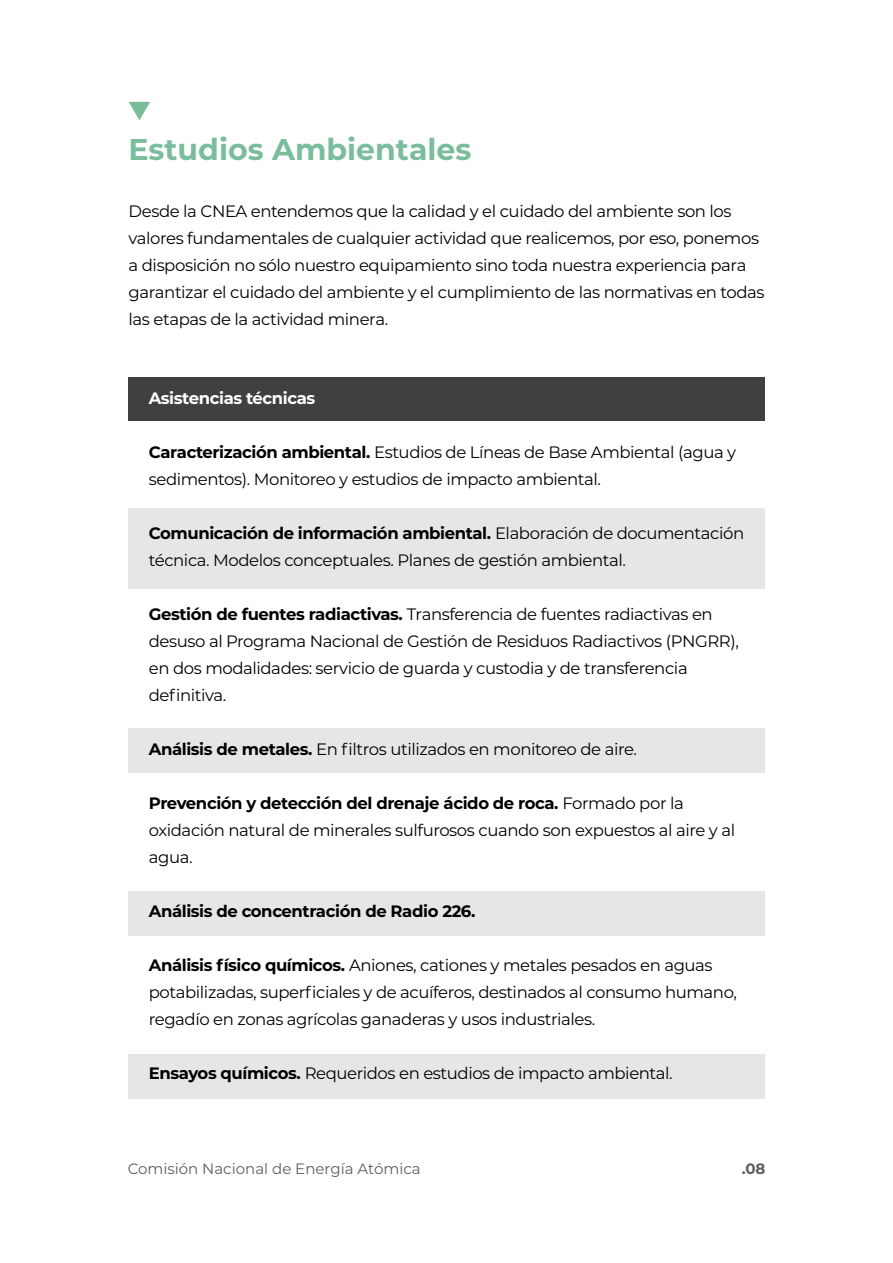
<style>
.page{position:relative;width:893px;height:1263px;background:#fff}
.page>*{position:absolute;margin:0;border:0;box-sizing:border-box;transform-origin:0 0}
.t1{font:700 30px "Montserrat";color:#7abd9a}
.t2{font:16.5px/27px "Montserrat";letter-spacing:-.025em;color:#000}
.t3{font:700 16.5px "Montserrat";letter-spacing:-.025em;color:#000}
.t4{font:700 16.5px "Montserrat";letter-spacing:-.025em;color:#fff}
.t5{font:15px "Montserrat";color:#1a171b}
.t6{font:700 15px "Montserrat";color:#1a171b}
.s1{font-weight:700}
</style>
<div class="page">
<div style="left:129px;top:509px;width:636px;height:80px;background:#e6e6e6"></div>
<div style="left:129px;top:728px;width:636px;height:45px;background:#e6e6e6"></div>
<div style="left:129px;top:891px;width:636px;height:45px;background:#e6e6e6"></div>
<div style="left:129px;top:1054px;width:636px;height:45px;background:#e6e6e6"></div>
<div style="left:128px;top:377px;width:637px;height:43px;background:#404040"></div>
<svg style="left:129px;top:102px;width:21px;height:18px"></svg>
<h1 class="t1" style="left:129px;top:128px;width:344px">Estudios Ambientales</h1>
<p class="t2" style="left:129px;top:197px;width:637px">Desde la CNEA entendemos que la calidad y el cuidado del ambiente son los valores fundamentales de cualquier actividad que realicemos, por eso, ponemos a disposición no sólo nuestro equipamiento sino toda nuestra experiencia para garantizar el cuidado del ambiente y el cumplimiento de las normativas en todas las etapas de la actividad minera.</p>
<p class="t4" style="left:149px;top:386px;width:168px">Asistencias técnicas</p>
<p class="t2" style="left:149px;top:438px;width:589px"><span class="s1">Caracterización ambiental.</span> Estudios de Líneas de Base Ambiental (agua y sedimentos). Monitoreo y estudios de impacto ambiental.</p>
<p class="t2" style="left:149px;top:519px;width:597px"><span class="s1">Comunicación de información ambiental.</span> Elaboración de documentación técnica. Modelos conceptuales. Planes de gestión ambiental.</p>
<p class="t2" style="left:149px;top:600px;width:592px"><span class="s1">Gestión de fuentes radiactivas.</span> Transferencia de fuentes radiactivas en desuso al Programa Nacional de Gestión de Residuos Radiactivos (PNGRR), en dos modalidades: servicio de guarda y custodia y de transferencia definitiva.</p>
<p class="t2" style="left:149px;top:735px;width:490px"><span class="s1">Análisis de metales.</span> En filtros utilizados en monitoreo de aire.</p>
<p class="t2" style="left:149px;top:789px;width:588px"><span class="s1">Prevención y detección del drenaje ácido de roca.</span> Formado por la oxidación natural de minerales sulfurosos cuando son expuestos al aire y al agua.</p>
<p class="t3" style="left:149px;top:899px;width:328px">Análisis de concentración de Radio 226.</p>
<p class="t2" style="left:149px;top:951px;width:590px"><span class="s1">Análisis físico químicos.</span> Aniones, cationes y metales pesados en aguas potabilizadas, superficiales y de acuíferos, destinados al consumo humano, regadío en zonas agrícolas ganaderas y usos industriales.</p>
<p class="t2" style="left:149px;top:1059px;width:525px"><span class="s1">Ensayos químicos.</span> Requeridos en estudios de impacto ambiental.</p>
<p class="t5" style="left:128px;top:1159px;width:295px">Comisión Nacional de Energía Atómica</p>
<p class="t6" style="left:742px;top:1158px;width:25px">.08</p>
</div>
